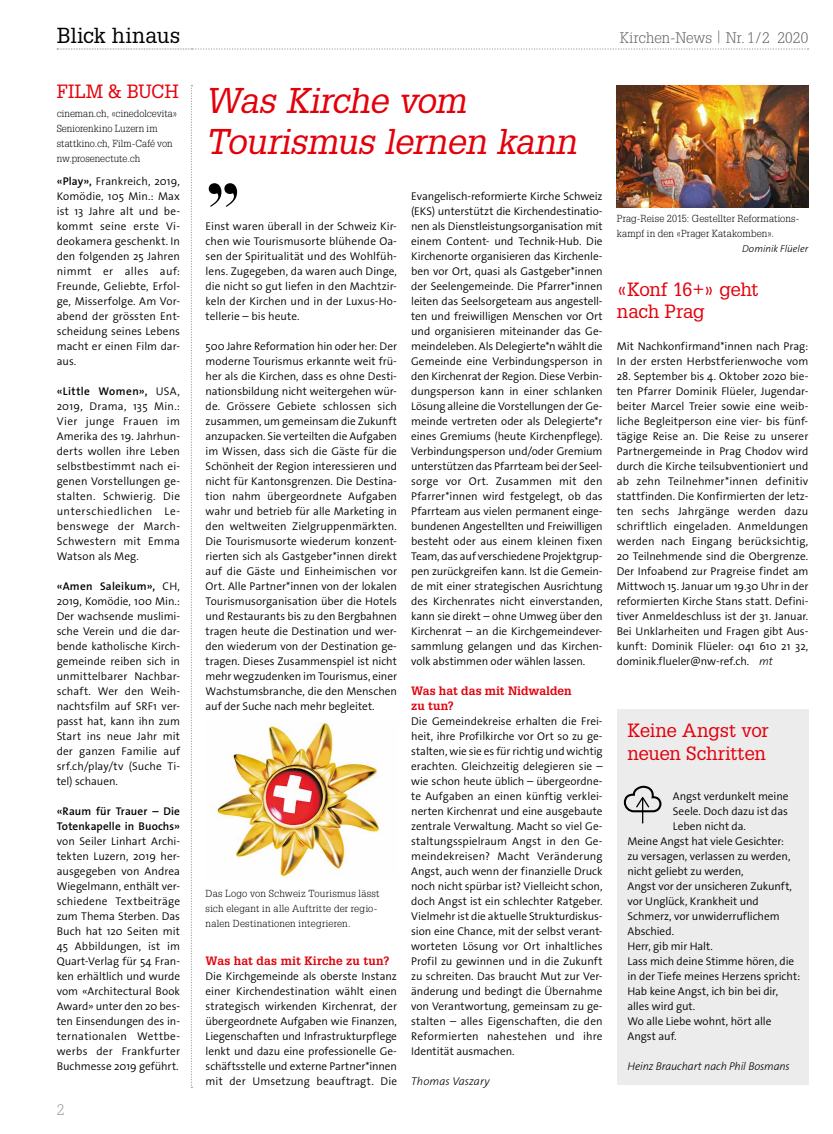
<style>
.page{position:relative;width:833px;height:1134px;background:#fff}
.page>*{position:absolute;margin:0;border:0;box-sizing:border-box;transform-origin:0 0}
.t1{font:700 75.62px "Didot LT Std";color:#000}
.t2{font:italic 35px/41.2px "Glypha LT";letter-spacing:-.02em;color:#e3000b}
.t3{font:21.25px "Glypha LT Std";letter-spacing:.005em;color:#000}
.t4{font:18.75px/22.5px "Glypha LT Std";letter-spacing:-.01em;color:#e3000b}
.t5{font:300 15px "Glypha LT Std";color:#626261}
.t6{font:300 15px "Glypha LT Std";color:#9c9c9d}
.t7{font:700 11.88px/15px "Glypha LT Std";letter-spacing:.005em;color:#e3000b}
.t8{font:300 11.25px/15px "The Sans Os F";color:#000;text-align:justify}
.t9{font:italic 300 11.25px "The Sans Os F";letter-spacing:-.005em;color:#000}
.t10{font:600 11.25px/15px "The Sans Os F";letter-spacing:.005em;color:#000}
.t11{font:300 10px/15px "Glypha LT Std";letter-spacing:.015em;color:#000}
.t12{font:italic 300 10px "The Sans Os F";color:#000}
.s1{font-weight:600}
.s2{font-style:italic}
</style>
<div class="page">
<svg style="left:191px;top:85px;width:1px;height:1003px"></svg>
<svg style="left:57px;top:48px;width:751px;height:2px"></svg>
<div style="left:617px;top:710px;width:191px;height:375px;background:#ececec"></div>
<svg style="left:623px;top:785px;width:39px;height:38px"></svg>
<img style="left:214px;top:722px;width:167px;height:155px">
<img style="left:617px;top:85px;width:191px;height:122px">
<h3 class="t3" style="left:57px;top:22px;width:125px">Blick hinaus</h3>
<h3 class="t5" style="left:620px;top:29px;width:190px">Kirchen-News <sup>|</sup> Nr. 1/2 2020</h3>
<h3 class="t4" style="left:57px;top:80px;width:124px">FILM &amp; BUCH</h3>
<p class="t11" style="left:57px;top:106px;width:122px">cineman.ch, «cinedolcevita»<br>Seniorenkino Luzern im stattkino.ch, Film-Café von nw.prosenectute.ch</p>
<p class="t8" style="left:57px;top:173px;width:125px"><span class="s1">«Play»,</span> Frankreich, 2019, Komödie, 105 Min.: Max ist 13 Jahre alt und be&shy;kommt seine erste Vi&shy;deokamera geschenkt. In den folgenden 25 Jahren nimmt er alles auf:<br>Freunde, Geliebte, Erfol&shy;ge, Misserfolge. Am Vor&shy;abend der grössten Ent&shy;scheidung seines Lebens macht er einen Film dar&shy;aus.</p>
<p class="t8" style="left:57px;top:383px;width:125px"><span class="s1">«Little Women»,</span> USA, 2019, Drama, 135 Min.:<br>Vier junge Frauen im Amerika des 19. Jahrhun&shy;derts wollen ihre Leben selbstbestimmt nach ei&shy;genen Vorstellungen ge&shy;stalten. Schwierig. Die unterschiedlichen Le&shy;benswege der March-Schwestern mit Emma Watson als Meg.</p>
<p class="t8" style="left:57px;top:578px;width:125px"><span class="s1">«Amen Saleikum»,</span> CH, 2019, Komödie, 100 Min.:<br>Der wachsende muslimi&shy;sche Verein und die dar&shy;bende katholische Kirch&shy;gemeinde reiben sich in unmittelbarer Nachbar&shy;schaft. Wer den Weih&shy;nachtsfilm auf SRF1 ver&shy;passt hat, kann ihn zum Start ins neue Jahr mit der ganzen Familie auf srf.ch/play/tv (Suche Ti&shy;tel) schauen.</p>
<p class="t10" style="left:57px;top:803px;width:125px">«Raum für Trauer – Die<br>Totenkapelle in Buochs»</p>
<p class="t8" style="left:57px;top:833px;width:125px">von Seiler Linhart Archi&shy;tekten Luzern, 2019 her&shy;ausgegeben von Andrea Wiegelmann, enthält ver&shy;schiedene Textbeiträge zum Thema Sterben. Das Buch hat 120 Seiten mit 45 Abbildungen, ist im Quart-Verlag für 54 Fran&shy;ken erhältlich und wurde vom «Architectural Book Award» unter den 20 bes&shy;ten Einsendungen des in&shy;ternationalen Wettbe&shy;werbs der Frankfurter Buchmesse 2019 geführt.</p>
<h3 class="t6" style="left:57px;top:1101px;width:9px">2</h3>
<h2 class="t2" style="left:206px;top:79px;width:372px">Was Kirche vom<br>Tourismus lernen kann</h2>
<h1 class="t1" style="left:205px;top:120px;width:37px">„</h1>
<p class="t8" style="left:206px;top:218px;width:193px">Einst waren überall in der Schweiz Kir&shy;chen wie Tourismusorte blühende Oa&shy;sen der Spiritualität und des Wohlfüh&shy;lens. Zugegeben, da waren auch Dinge, die nicht so gut liefen in den Machtzir&shy;keln der Kirchen und in der Luxus-Ho&shy;tellerie – bis heute.</p>
<p class="t8" style="left:206px;top:338px;width:193px">500 Jahre Reformation hin oder her: Der moderne Tourismus erkannte weit frü&shy;her als die Kirchen, dass es ohne Desti&shy;nationsbildung nicht weitergehen wür&shy;de. Grössere Gebiete schlossen sich zusammen, um gemeinsam die Zukunft anzupacken. Sie verteilten die Aufgaben im Wissen, dass sich die Gäste für die Schönheit der Region interessieren und nicht für Kantonsgrenzen. Die Destina&shy;tion nahm übergeordnete Aufgaben wahr und betrieb für alle Marketing in den weltweiten Zielgruppenmärkten.<br>Die Tourismusorte wiederum konzent&shy;rierten sich als Gastgeber*innen direkt auf die Gäste und Einheimischen vor Ort. Alle Partner*innen von der lokalen Tourismusorganisation über die Hotels und Restaurants bis zu den Bergbahnen tragen heute die Destination und wer&shy;den wiederum von der Destination ge&shy;tragen. Dieses Zusammenspiel ist nicht mehr wegzudenken im Tourismus, einer Wachstumsbranche, die den Menschen auf der Suche nach mehr begleitet.</p>
<p class="t11" style="left:206px;top:886px;width:175px">Das Logo von Schweiz Tourismus lässt sich elegant in alle Auftritte der regio&shy;nalen Destinationen integrieren.</p>
<p class="t7" style="left:206px;top:953px;width:185px">Was hat das mit Kirche zu tun?</p>
<p class="t8" style="left:206px;top:968px;width:193px">Die Kirchgemeinde als oberste Instanz einer Kirchendestination wählt einen strategisch wirkenden Kirchenrat, der übergeordnete Aufgaben wie Finanzen, Liegenschaften und Infrastrukturpflege lenkt und dazu eine professionelle Ge&shy;schäftsstelle und externe Partner*innen mit der Umsetzung beauftragt. Die</p>
<p class="t8" style="left:411px;top:188px;width:193px">Evangelisch-reformierte Kirche Schweiz (EKS) unterstützt die Kirchendestinatio&shy;nen als Dienstleistungsorganisation mit einem Content- und Technik-Hub. Die Kirchenorte organisieren das Kirchenle&shy;ben vor Ort, quasi als Gastgeber*innen der Seelengemeinde. Die Pfarrer*innen leiten das Seelsorgeteam aus angestell&shy;ten und freiwilligen Menschen vor Ort und organisieren miteinander das Ge&shy;meindeleben. Als Delegierte*n wählt die Gemeinde eine Verbindungsperson in den Kirchenrat der Region. Diese Verbin&shy;dungsperson kann in einer schlanken Lösung alleine die Vorstellungen der Ge&shy;meinde vertreten oder als Delegierte*r eines Gremiums (heute Kirchenpflege).<br>Verbindungsperson und/oder Gremium unterstützen das Pfarrteam bei der Seel&shy;sorge vor Ort. Zusammen mit den Pfarrer*innen wird festgelegt, ob das Pfarrteam aus vielen permanent einge&shy;bundenen Angestellten und Freiwilligen besteht oder aus einem kleinen fixen Team, das auf verschiedene Projektgrup&shy;pen zurückgreifen kann. Ist die Gemein&shy;de mit einer strategischen Ausrichtung des Kirchenrates nicht einverstanden, kann sie direkt – ohne Umweg über den Kirchenrat – an die Kirchgemeindever&shy;sammlung gelangen und das Kirchen&shy;volk abstimmen oder wählen lassen.</p>
<p class="t7" style="left:411px;top:683px;width:162px">Was hat das mit Nidwalden zu tun?</p>
<p class="t8" style="left:411px;top:713px;width:193px">Die Gemeindekreise erhalten die Frei&shy;heit, ihre Profilkirche vor Ort so zu ge&shy;stalten, wie sie es für richtig und wichtig erachten. Gleichzeitig delegieren sie – wie schon heute üblich – übergeordne&shy;te Aufgaben an einen künftig verklei&shy;nerten Kirchenrat und eine ausgebaute zentrale Verwaltung. Macht so viel Ge&shy;staltungsspielraum Angst in den Ge&shy;meindekreisen? Macht Veränderung Angst, auch wenn der finanzielle Druck noch nicht spürbar ist? Vielleicht schon, doch Angst ist ein schlechter Ratgeber.<br>Vielmehr ist die aktuelle Strukturdiskus&shy;sion eine Chance, mit der selbst verant&shy;worteten Lösung vor Ort inhaltliches Profil zu gewinnen und in die Zukunft zu schreiten. Das braucht Mut zur Ver&shy;änderung und bedingt die Übernahme von Verantwortung, gemeinsam zu ge&shy;stalten – alles Eigenschaften, die den Reformierten nahestehen und ihre Identität ausmachen.</p>
<p class="t9" style="left:411px;top:1074px;width:80px">Thomas Vaszary</p>
<p class="t11" style="left:617px;top:211px;width:184px">Prag-Reise 2015: Gestellter Reformations&shy;kampf in den «Prager Katakomben».</p>
<p class="t12" style="left:742px;top:242px;width:68px">Dominik Flüeler</p>
<h3 class="t4" style="left:617px;top:277px;width:143px">«Konf 16+» geht nach Prag</h3>
<p class="t8" style="left:617px;top:338px;width:193px">Mit Nachkonfirmand*innen nach Prag:<br>In der ersten Herbstferienwoche vom</p>
<p class="t8" style="left:617px;top:368px;width:193px">28. September bis 4. Oktober 2020 bie&shy;ten Pfarrer Dominik Flüeler, Jugendar&shy;beiter Marcel Treier sowie eine weib&shy;liche Begleitperson eine vier- bis fünf&shy;tägige Reise an. Die Reise zu unserer Partnergemeinde in Prag Chodov wird durch die Kirche teilsubventioniert und ab zehn Teilnehmer*innen definitiv stattfinden. Die Konfirmierten der letz&shy;ten sechs Jahrgänge werden dazu schriftlich eingeladen. Anmeldungen werden nach Eingang berücksichtig, 20 Teilnehmende sind die Obergrenze.<br>Der Infoabend zur Pragreise findet am Mittwoch 15. Januar um 19.30 Uhr in der reformierten Kirche Stans statt. Defini&shy;tiver Anmeldeschluss ist der 31. Januar.<br>Bei Unklarheiten und Fragen gibt Aus&shy;kunft: Dominik Flüeler: 041 610 21 32, dominik.flueler@nw-ref.ch. <span class="s2">mt</span></p>
<h3 class="t4" style="left:627px;top:719px;width:143px">Keine Angst vor neuen Schritten</h3>
<p class="t8" style="left:673px;top:788px;width:117px">Angst verdunkelt meine</p>
<p class="t8" style="left:673px;top:803px;width:117px">Seele. Doch dazu ist das</p>
<p class="t8" style="left:673px;top:818px;width:75px">Leben nicht da.</p>
<p class="t8" style="left:627px;top:833px;width:158px">Meine Angst hat viele Gesichter:</p>
<p class="t8" style="left:627px;top:848px;width:164px">zu versagen, verlassen zu werden,</p>
<p class="t8" style="left:627px;top:863px;width:118px">nicht geliebt zu werden,</p>
<p class="t8" style="left:627px;top:878px;width:166px">Angst vor der unsicheren Zukunft,</p>
<p class="t8" style="left:627px;top:893px;width:133px">vor Unglück, Krankheit und</p>
<p class="t8" style="left:627px;top:908px;width:154px">Schmerz, vor unwiderruflichem</p>
<p class="t8" style="left:627px;top:923px;width:48px">Abschied.</p>
<p class="t8" style="left:627px;top:938px;width:87px">Herr, gib mir Halt.</p>
<p class="t8" style="left:627px;top:953px;width:168px">Lass mich deine Stimme hören, die</p>
<p class="t8" style="left:627px;top:968px;width:174px">in der Tiefe meines Herzens spricht:</p>
<p class="t8" style="left:627px;top:983px;width:152px">Hab keine Angst, ich bin bei dir,</p>
<p class="t8" style="left:627px;top:998px;width:69px">alles wird gut.</p>
<p class="t8" style="left:627px;top:1013px;width:145px">Wo alle Liebe wohnt, hört alle</p>
<p class="t8" style="left:627px;top:1028px;width:51px">Angst auf.</p>
<p class="t9" style="left:627px;top:1059px;width:164px">Heinz Brauchart nach Phil Bosmans</p>
</div>
